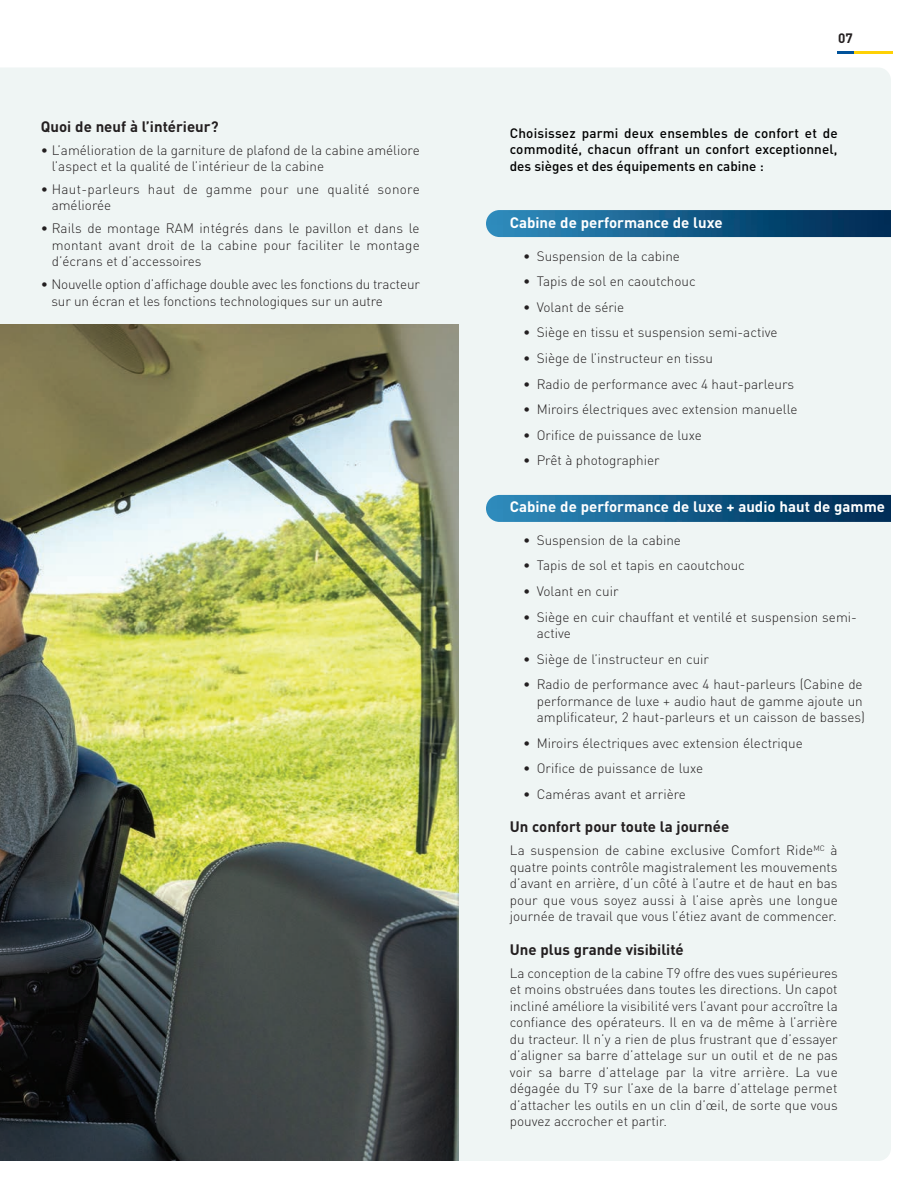
<style>
.page{position:relative;width:918px;height:1188px;background:#fff}
.page>*{position:absolute;margin:0;border:0;box-sizing:border-box;transform-origin:0 0}
.t1{font:700 15px "DIN Pro";color:#231f20}
.t2{font:700 15px "DIN Pro";color:#fff}
.t3{font:300 13.5px/16.5px "DIN Pro";color:#231f20}
.t4{font:500 13.5px/16.5px "DIN Pro";color:#000;text-align:justify}
.t5{font:300 13.5px/16.5px "DIN Pro";letter-spacing:.025em;color:#231f20}
.t6{font:700 13.5px "DIN Pro";color:#231f20}
</style>
<div class="page">
<div style="left:0;top:68px;width:891px;height:1093px;background:#eff5f4"></div>
<svg style="left:837px;top:52px;width:55px;height:2px"></svg>
<img style="left:0;top:324px;width:458px;height:837px">
<img style="left:486px;top:495px;width:405px;height:27px">
<img style="left:486px;top:210px;width:405px;height:27px">
<p class="t1" style="left:41px;top:114px;width:179px">Quoi de neuf à l’intérieur?</p>
<p class="t3" style="left:52px;top:140px;width:370px;text-indent:-11px">• L’amélioration de la garniture de plafond de la cabine améliore l’aspect et la qualité de l’intérieur de la cabine</p>
<p class="t5" style="left:52px;top:180px;width:370px;text-indent:-11px">• Haut-parleurs haut de gamme pour une qualité sonore améliorée</p>
<p class="t3" style="left:52px;top:219px;width:370px;text-align:justify;text-indent:-11px">• Rails de montage RAM intégrés dans le pavillon et dans le montant avant droit de la cabine pour faciliter le montage d’écrans et d’accessoires</p>
<p class="t3" style="left:51px;top:275px;width:370px;text-indent:-11px">• Nouvelle option d’affichage double avec les fonctions du tracteur sur un écran et les fonctions technologiques sur un autre</p>
<p class="t6" style="left:838px;top:26px;width:16px">07</p>
<p class="t4" style="left:510px;top:123px;width:330px">Choisissez parmi deux ensembles de confort et de commodité, chacun offrant un confort exceptionnel, des sièges et des équipements en cabine :</p>
<p class="t2" style="left:510px;top:210px;width:214px">Cabine de performance de luxe</p>
<p class="t3" style="left:523px;top:246px;width:158px">• Suspension de la cabine</p>
<p class="t3" style="left:523px;top:272px;width:174px">• Tapis de sol en caoutchouc</p>
<p class="t3" style="left:523px;top:297px;width:103px">• Volant de série</p>
<p class="t3" style="left:523px;top:323px;width:256px">• Siège en tissu et suspension semi-active</p>
<p class="t3" style="left:523px;top:349px;width:191px">• Siège de l’instructeur en tissu</p>
<p class="t3" style="left:523px;top:374px;width:272px">• Radio de performance avec 4 haut-parleurs</p>
<p class="t3" style="left:523px;top:400px;width:276px">• Miroirs électriques avec extension manuelle</p>
<p class="t3" style="left:523px;top:425px;width:180px">• Orifice de puissance de luxe</p>
<p class="t3" style="left:523px;top:451px;width:138px">• Prêt à photographier</p>
<p class="t2" style="left:510px;top:494px;width:377px">Cabine de performance de luxe + audio haut de gamme</p>
<p class="t3" style="left:523px;top:531px;width:159px">• Suspension de la cabine</p>
<p class="t3" style="left:523px;top:556px;width:223px">• Tapis de sol et tapis en caoutchouc</p>
<p class="t3" style="left:523px;top:582px;width:97px">• Volant en cuir</p>
<p class="t3" style="left:537px;top:607px;width:322px;text-indent:-14px">• Siège en cuir chauffant et ventilé et suspension semi&shy;active</p>
<p class="t3" style="left:523px;top:649px;width:187px">• Siège de l’instructeur en cuir</p>
<p class="t3" style="left:537px;top:675px;width:330px;text-indent:-14px">• Radio de performance avec 4 haut-parleurs (Cabine de performance de luxe + audio haut de gamme ajoute un amplificateur, 2 haut-parleurs et un caisson de basses)</p>
<p class="t3" style="left:523px;top:733px;width:281px">• Miroirs électriques avec extension électrique</p>
<p class="t3" style="left:523px;top:759px;width:181px">• Orifice de puissance de luxe</p>
<p class="t3" style="left:523px;top:785px;width:164px">• Caméras avant et arrière</p>
<p class="t1" style="left:510px;top:814px;width:221px">Un confort pour toute la journée</p>
<p class="t3" style="left:510px;top:841px;width:330px;text-align:justify">La suspension de cabine exclusive Comfort Ride<sup>MC</sup> à quatre points contrôle magistralement les mouvements d’avant en arrière, d’un côté à l’autre et de haut en bas pour que vous soyez aussi à l’aise après une longue journée de travail que vous l’étiez avant de commencer.</p>
<p class="t1" style="left:510px;top:937px;width:176px">Une plus grande visibilité</p>
<p class="t3" style="left:510px;top:964px;width:330px;text-align:justify">La conception de la cabine T9 offre des vues supérieures et moins obstruées dans toutes les directions. Un capot incliné améliore la visibilité vers l’avant pour accroître la confiance des opérateurs. Il en va de même à l’arrière du tracteur. Il n’y a rien de plus frustrant que d’essayer d’aligner sa barre d’attelage sur un outil et de ne pas voir sa barre d’attelage par la vitre arrière. La vue dégagée du T9 sur l’axe de la barre d’attelage permet d’attacher les outils en un clin d’œil, de sorte que vous pouvez accrocher et partir.</p>
</div>
